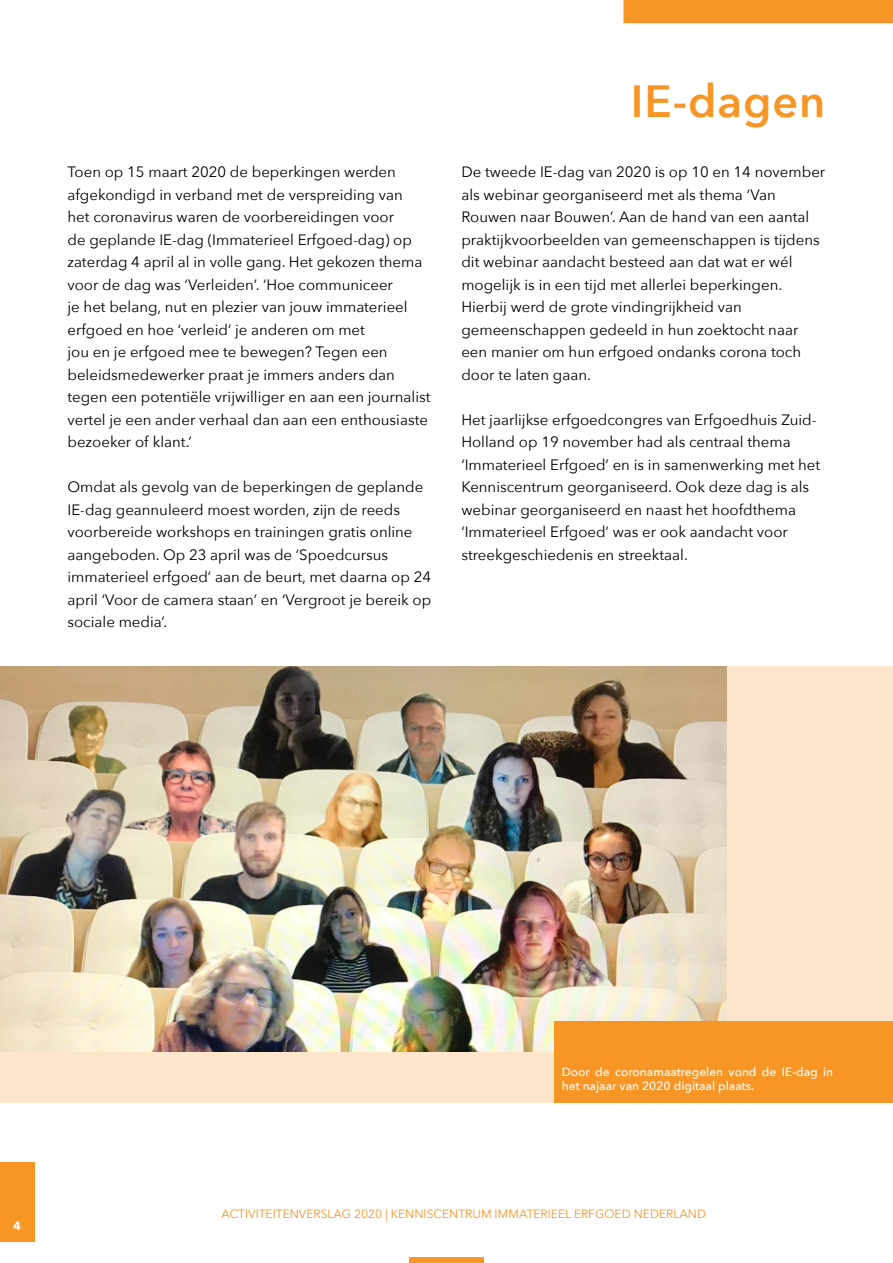
<style>
.page{position:relative;width:893px;height:1263px;background:#fff}
.page>*{position:absolute;margin:0;border:0;box-sizing:border-box;transform-origin:0 0}
.Headline_-_Align_Lef{font:600 45px "Avenir Next";letter-spacing:.02em;color:#f79525}
.Body_Text{font:15px/22.5px "Avenir Next";color:#000}
.t1{font:500 12px/14.4px "Avenir Next";color:#fff}
.t2{font:12px "Avenir Next";color:#f79525}
.t3{font:700 12px "Avenir Next";color:#fff}
</style>
<div class="page">
<div style="left:409px;top:1257px;width:75px;height:6px;background:#f79525"></div>
<div style="left:0;top:666px;width:893px;height:437px;background:#fee6cc"></div>
<img style="left:0;top:666px;width:726px;height:386px">
<div style="left:555px;top:1021px;width:338px;height:82px;background:#f79525"></div>
<div style="left:0;top:1163px;width:35px;height:79px;background:#f79525"></div>
<div style="left:623px;top:0;width:270px;height:23px;background:#f79525"></div>
<p class="Body_Text" style="left:68px;top:160px;width:364px">Toen op 15 maart 2020 de beperkingen werden afgekondigd in verband met de verspreiding van<br>het coronavirus waren de voorbereidingen voor<br>de geplande IE-dag (Immaterieel Erfgoed-dag) op zaterdag 4 april al in volle gang. Het gekozen thema voor de dag was ‘Verleiden’. ‘Hoe communiceer<br>je het belang, nut en plezier van jouw immaterieel erfgoed en hoe ‘verleid’ je anderen om met<br>jou en je erfgoed mee te bewegen? Tegen een beleidsmedewerker praat je immers anders dan tegen een potentiële vrijwilliger en aan een journalist vertel je een ander verhaal dan aan een enthousiaste bezoeker of klant.’</p>
<p class="Body_Text" style="left:68px;top:475px;width:365px">Omdat als gevolg van de beperkingen de geplande IE-dag geannuleerd moest worden, zijn de reeds voorbereide workshops en trainingen gratis online aangeboden. Op 23 april was de ‘Spoedcursus immaterieel erfgoed’ aan de beurt, met daarna op 24 april ‘Voor de camera staan’ en ‘Vergroot je bereik op sociale media’.</p>
<p class="Headline_-_Align_Lef" style="left:631px;top:63px;width:196px">IE-dagen</p>
<p class="Body_Text" style="left:461px;top:160px;width:365px">De tweede IE-dag van 2020 is op 10 en 14 november als webinar georganiseerd met als thema ‘Van Rouwen naar Bouwen’. Aan de hand van een aantal praktijkvoorbeelden van gemeenschappen is tijdens dit webinar aandacht besteed aan dat wat er wél mogelijk is in een tijd met allerlei beperkingen.<br>Hierbij werd de grote vindingrijkheid van gemeenschappen gedeeld in hun zoektocht naar een manier om hun erfgoed ondanks corona toch door te laten gaan.</p>
<p class="Body_Text" style="left:461px;top:407px;width:360px">Het jaarlijkse erfgoedcongres van Erfgoedhuis Zuid-Holland op 19 november had als centraal thema ‘Immaterieel Erfgoed’ en is in samenwerking met het Kenniscentrum georganiseerd. Ook deze dag is als webinar georganiseerd en naast het hoofdthema ‘Immaterieel Erfgoed’ was er ook aandacht voor streekgeschiedenis en streektaal.</p>
<p class="t3" style="left:13px;top:1215px;width:9px">4</p>
<p class="t1" style="left:562px;top:1064px;width:273px">Door de coronamaatregelen vond de IE-dag in het najaar van 2020 digitaal plaats.</p>
<p class="t2" style="left:221px;top:1204px;width:486px">ACTIVITEITENVERSLAG 2020 | KENNISCENTRUM IMMATERIEEL ERFGOED NEDERLAND</p>
</div>
